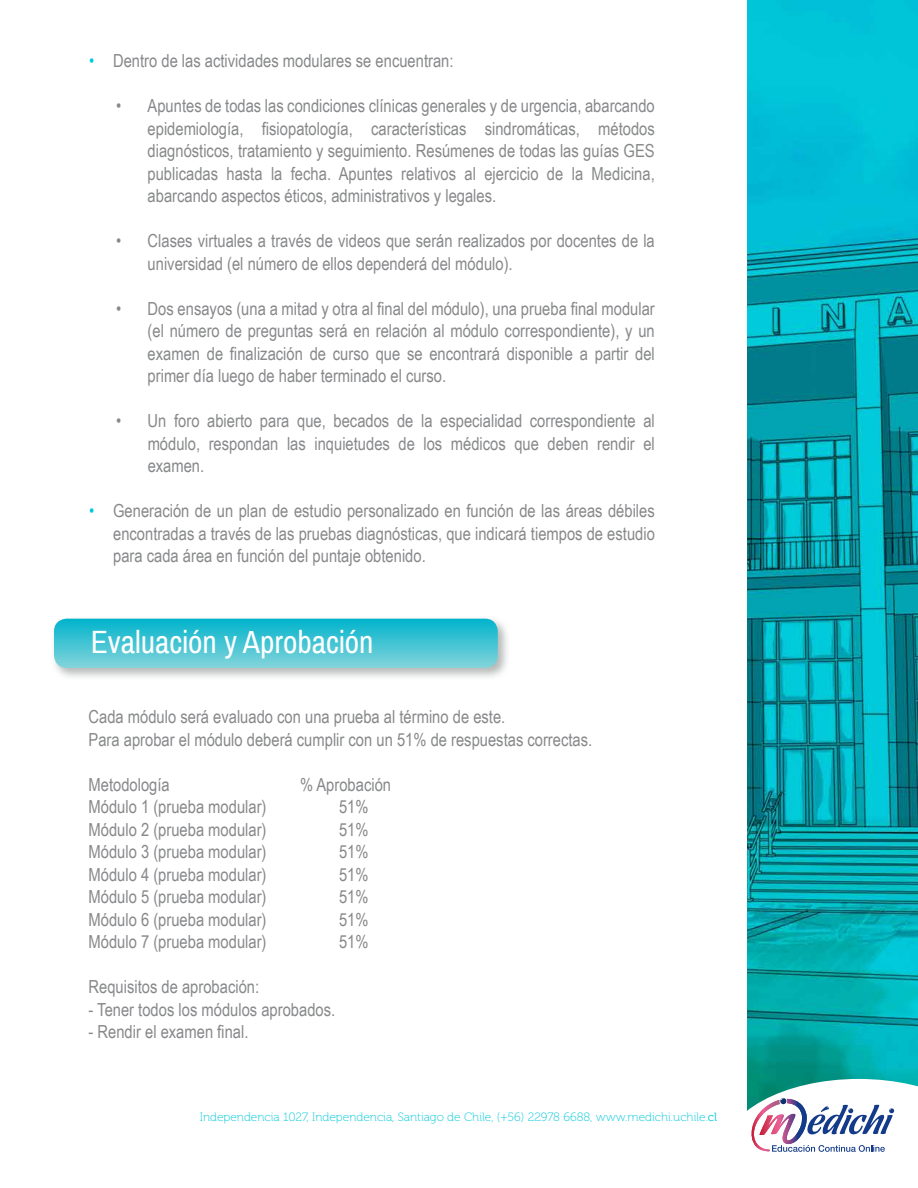
<style>
.page{position:relative;width:918px;height:1188px;background:#fff}
.page>*{position:absolute;margin:0;border:0;box-sizing:border-box;transform-origin:0 0}
.t1{font:31.5px "Archivo Narrow";color:#fff}
.t2{font:18px/22.5px "Arial Narrow";color:#87888a;text-align:justify}
.t3{font:12px "Museo 100";color:#00c9d8}
.s1{color:#00c9d8}
.s2{font-family:"Museo 300"}
</style>
<div class="page">
<img style="left:748px;top:0;width:170px;height:1079px">
<svg style="left:747px;top:1079px;width:171px;height:73px"></svg>
<div style="left:50px;top:615px;width:460px;height:66px;background:#9ba19e;opacity:.75"></div>
<svg style="left:54px;top:619px;width:444px;height:49px;background:#43c4d3"></svg>
<p class="t2" style="left:89px;top:49px;width:366px"><span class="s1">•</span> Dentro de las actividades modulares se encuentran:</p>
<p class="t2" style="left:148px;top:94px;width:509px;text-indent:-31px">• Apuntes de todas las condiciones clínicas generales y de urgencia, abarcando epidemiología, fisiopatología, características sindromáticas, métodos diagnósticos, tratamiento y seguimiento. Resúmenes de todas las guías GES publicadas hasta la fecha. Apuntes relativos al ejercicio de la Medicina, abarcando aspectos éticos, administrativos y legales.</p>
<p class="t2" style="left:148px;top:229px;width:509px;text-indent:-32px">• Clases virtuales a través de videos que serán realizados por docentes de la universidad (el número de ellos dependerá del módulo).</p>
<p class="t2" style="left:148px;top:296px;width:509px;text-indent:-31px">• Dos ensayos (una a mitad y otra al final del módulo), una prueba final modular (el número de preguntas será en relación al módulo correspondiente), y un examen de finalización de curso que se encontrará disponible a partir del primer día luego de haber terminado el curso.</p>
<p class="t2" style="left:148px;top:409px;width:509px;text-indent:-32px">• Un foro abierto para que, becados de la especialidad correspondiente al módulo, respondan las inquietudes de los médicos que deben rendir el examen.</p>
<p class="t2" style="left:113px;top:499px;width:543px;text-indent:-24px"><span class="s1">•</span> Generación de un plan de estudio personalizado en función de las áreas débiles encontradas a través de las pruebas diagnósticas, que indicará tiempos de estudio para cada área en función del puntaje obtenido.</p>
<h1 class="t1" style="left:91px;top:623px;width:284px">Evaluación y Aprobación</h1>
<p class="t2" style="left:89px;top:705px;width:505px">Cada módulo será evaluado con una prueba al término de este.<br>Para aprobar el módulo deberá cumplir con un 51% de respuestas correctas.</p>
<p class="t2" style="left:89px;top:772px;width:83px">Metodología</p>
<p class="t2" style="left:300px;top:772px;width:93px">% Aprobación</p>
<p class="t2" style="left:89px;top:795px;width:180px">Módulo 1 (prueba modular)</p>
<p class="t2" style="left:339px;top:795px;width:31px">51%</p>
<p class="t2" style="left:89px;top:817px;width:180px">Módulo 2 (prueba modular)</p>
<p class="t2" style="left:339px;top:817px;width:31px">51%</p>
<p class="t2" style="left:89px;top:840px;width:180px">Módulo 3 (prueba modular)</p>
<p class="t2" style="left:339px;top:840px;width:31px">51%</p>
<p class="t2" style="left:89px;top:862px;width:180px">Módulo 4 (prueba modular)</p>
<p class="t2" style="left:339px;top:862px;width:31px">51%</p>
<p class="t2" style="left:89px;top:885px;width:180px">Módulo 5 (prueba modular)</p>
<p class="t2" style="left:339px;top:885px;width:31px">51%</p>
<p class="t2" style="left:89px;top:907px;width:180px">Módulo 6 (prueba modular)</p>
<p class="t2" style="left:339px;top:907px;width:31px">51%</p>
<p class="t2" style="left:89px;top:930px;width:180px">Módulo 7 (prueba modular)</p>
<p class="t2" style="left:339px;top:930px;width:31px">51%</p>
<p class="t2" style="left:89px;top:975px;width:172px">Requisitos de aprobación:</p>
<p class="t2" style="left:89px;top:997px;width:248px">- Tener todos los módulos aprobados.</p>
<p class="t2" style="left:89px;top:1020px;width:161px">- Rendir el examen final.</p>
<p class="t3" style="left:200px;top:1111px;width:519px">Independencia 1027, Independencia, Santiago de Chile, (+56) 22978 6688, www.medichi.uchile.<span class="s2">cl</span></p>
</div>
